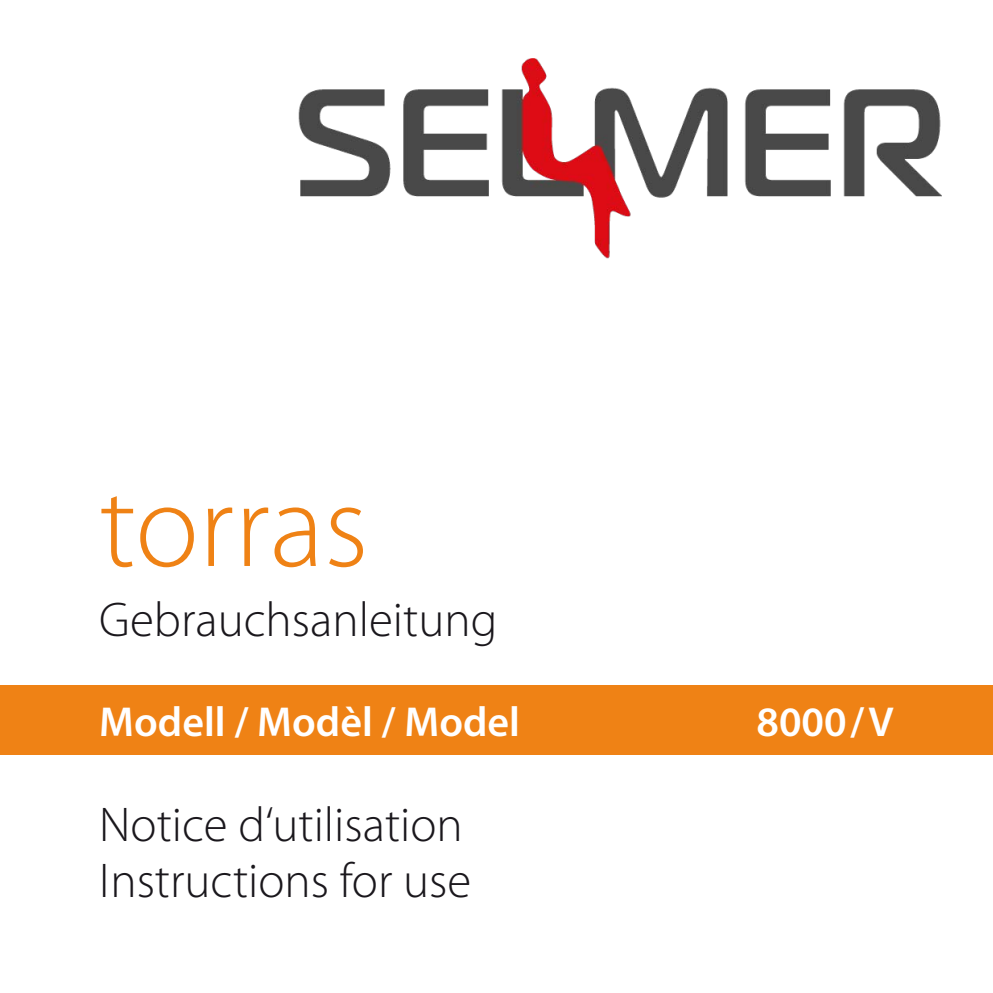
<style>
.page{position:relative;width:993px;height:993px;background:#fff}
.page>*{position:absolute;margin:0;border:0;box-sizing:border-box;transform-origin:0 0}
.t1{font:300 119px "Myriad Pro";color:#ef8215}
.t2{font:300 49px/56px "Myriad Pro";color:#1a171c}
.t3{font:600 42px "Myriad Pro";color:#fff}
</style>
<div class="page">
<div style="left:0;top:685px;width:992px;height:69px;background:#ef8215"></div>
<img style="left:299px;top:59px;width:642px;height:200px">
<h1 class="t1" style="left:99px;top:454px;width:270px">torras</h1>
<p class="t2" style="left:99px;top:591px;width:399px">Gebrauchsanleitung</p>
<p class="t3" style="left:99px;top:694px;width:422px">Modell / Modèl / Model</p>
<p class="t3" style="left:756px;top:694px;width:139px">8000/V</p>
<p class="t2" style="left:99px;top:796px;width:373px">Notice d‘utilisation<br>Instructions for use</p>
</div>
